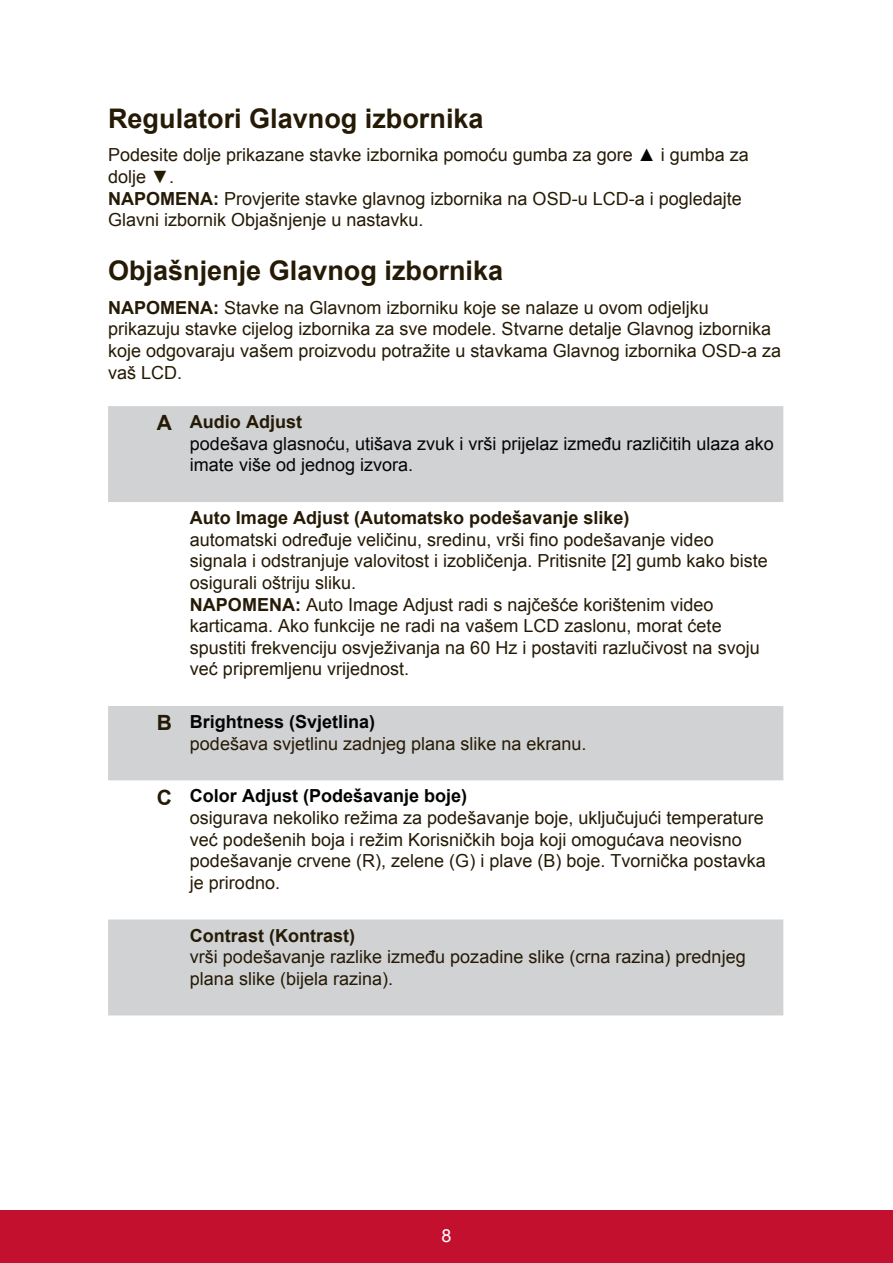
<style>
.page{position:relative;width:893px;height:1263px;background:#fff}
.page>*{position:absolute;margin:0;border:0;box-sizing:border-box;transform-origin:0 0}
.t1{font:700 27px "Arial";color:#251a05}
.t2{font:18px/21.6px "Arial";color:#251a05}
.t3{font:18px/21.6px "Arial";color:#040503}
.t4{font:700 18px "Arial";color:#251a05}
.t5{font:18px "Arial";color:#fff}
.s1{color:#040503}
.s2{font-weight:700}
.s3{font-weight:700;font-size:21px;color:#251a05}
.s4{font-weight:700;color:#251a05}
.s5{font-weight:700;font-size:21px}
.s6{font-weight:700;color:#040503}
</style>
<div class="page">
<div style="left:0;top:1210px;width:892px;height:53px;background:#c3102f"></div>
<svg style="left:108px;top:406px;width:675px;height:609px"></svg>
<h1 class="t1" style="left:108px;top:100px;width:377px">Regulatori Glavnog izbornika</h1>
<p class="t2" style="left:108px;top:144px;width:642px">Podesite dolje prikazane stavke izbornika pomoću gumba za gore <span class="s1">▲</span> i gumba za dolje ▼.<br><span class="s2">NAPOMENA:</span> Provjerite stavke glavnog izbornika na OSD-u LCD-a i pogledajte Glavni izbornik Objašnjenje u nastavku.</p>
<h1 class="t1" style="left:108px;top:252px;width:396px">Objašnjenje Glavnog izbornika</h1>
<p class="t2" style="left:108px;top:297px;width:674px"><span class="s2">NAPOMENA:</span> Stavke na Glavnom izborniku koje se nalaze u ovom odjeljku prikazuju stavke cijelog izbornika za sve modele. Stvarne detalje Glavnog izbornika koje odgovaraju vašem proizvodu potražite u stavkama Glavnog izbornika OSD-a za vaš LCD.</p>
<p class="t3" style="left:190px;top:411px;width:585px;text-indent:-33px"><span class="s3">A</span> <span class="s4">Audio Adjust<br></span>podešava glasnoću, utišava zvuk i vrši prijelaz između različitih ulaza ako imate više od jednog izvora.</p>
<p class="t4" style="left:190px;top:506px;width:441px">Auto Image Adjust (Automatsko podešavanje slike)</p>
<p class="t2" style="left:190px;top:529px;width:579px">automatski određuje veličinu, sredinu, vrši fino podešavanje video signala i odstranjuje valovitost i izobličenja. Pritisnite [2] gumb kako biste osigurali oštriju sliku.<br><span class="s2">NAPOMENA:</span> Auto Image Adjust radi s najčešće korištenim video karticama. Ako funkcije ne radi na vašem LCD zaslonu, morat ćete spustiti frekvenciju osvježivanja na 60 Hz i postaviti razlučivost na svoju već pripremljenu vrijednost.</p>
<p class="t2" style="left:190px;top:711px;width:398px;text-indent:-33px"><span class="s5">B</span> <span class="s6">Brightness (Svjetlina)<br></span>podešava svjetlinu zadnjeg plana slike na ekranu.</p>
<p class="t2" style="left:190px;top:785px;width:577px;text-indent:-33px"><span class="s5">C</span> <span class="s6">Color Adjust (Podešavanje boje)<br></span>osigurava nekoliko režima za podešavanje boje, uključujući temperature već podešenih boja i režim Korisničkih boja koji omogućava neovisno podešavanje crvene (R), zelene (G) i plave (B) boje. Tvornička postavka je prirodno.</p>
<p class="t4" style="left:190px;top:923px;width:166px">Contrast (Kontrast)</p>
<p class="t2" style="left:190px;top:946px;width:557px">vrši podešavanje razlike između pozadine slike (crna razina) prednjeg plana slike (bijela razina).</p>
<p class="t5" style="left:441px;top:1223px;width:12px">8</p>
</div>
